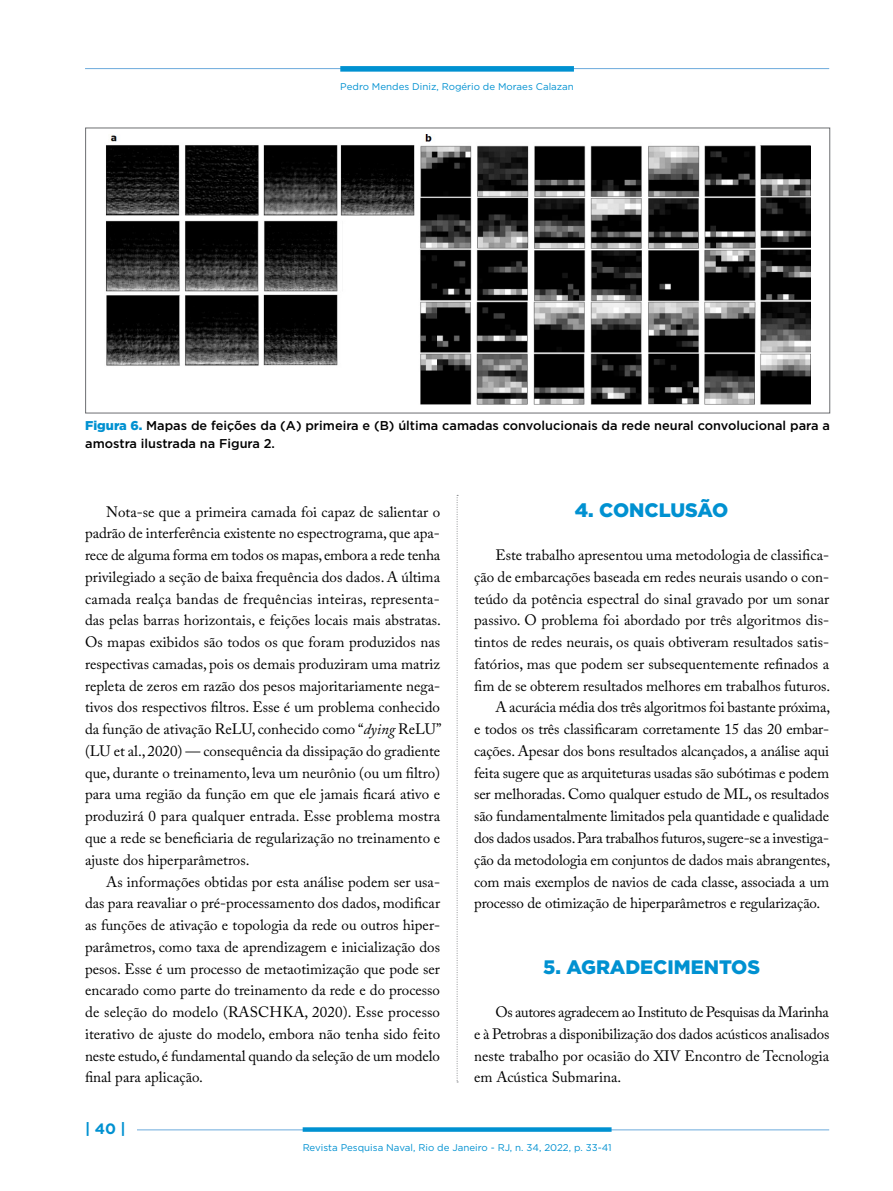
<style>
.page{position:relative;width:893px;height:1191px;background:#fff}
.page>*{position:absolute;margin:0;border:0;box-sizing:border-box;transform-origin:0 0}
.t1{font:900 19.5px "Gotham";color:#0091d1}
.t2{font:15px/21.8px "Adobe Caslon Pro";letter-spacing:-.01em;color:#000;text-align:justify}
.t3{font:700 15px "Gotham";color:#0091d1}
.t4{font:500 12.75px/18px "Gotham";color:#000}
.t5{font:9.75px "Gotham";color:#0091d1}
.s1{font-weight:900;color:#0091d1}
.s2{font-style:italic}
</style>
<div class="page">
<hr style="left:87px;top:1129px;width:742px;height:1px;background:#6baadc">
<hr style="left:85px;top:68px;width:744px;height:1px;background:#6baadc">
<div style="left:340px;top:66px;width:234px;height:6px;background:#0091d1"></div>
<svg style="left:303px;top:1127px;width:309px;height:4px"></svg>
<div style="left:85px;top:1122px;width:51px;height:12px;background:#fff"></div>
<svg style="left:457px;top:495px;width:1px;height:587px"></svg>
<img style="left:106px;top:134px;width:705px;height:271px">
<p class="t5" style="left:340px;top:80px;width:235px">Pedro Mendes Diniz, Rogério de Moraes Calazan</p>
<p class="t4" style="left:85px;top:416px;width:746px"><span class="s1">Figura 6.</span> Mapas de feições da (A) primeira e (B) última camadas convolucionais da rede neural convolucional para a amostra ilustrada na Figura 2.</p>
<p class="t2" style="left:85px;top:500px;width:358px;text-indent:21px">Nota-se que a primeira camada foi capaz de salientar o padrão de interferência existente no espectrograma, que apa&shy;rece de alguma forma em todos os mapas, embora a rede tenha privilegiado a seção de baixa frequência dos dados. A última camada realça bandas de frequências inteiras, representa&shy;das pelas barras horizontais, e feições locais mais abstratas.<br>Os mapas exibidos são todos os que foram produzidos nas respectivas camadas, pois os demais produziram uma matriz repleta de zeros em razão dos pesos majoritariamente nega&shy;tivos dos respectivos filtros. Esse é um problema conhecido da função de ativação ReLU, conhecido como “<span class="s2">dying</span> ReLU” (LU et al., 2020) — consequência da dissipação do gradiente que, durante o treinamento, leva um neurônio (ou um filtro) para uma região da função em que ele jamais ficará ativo e produzirá 0 para qualquer entrada. Esse problema mostra que a rede se beneficiaria de regularização no treinamento e ajuste dos hiperparâmetros.</p>
<p class="t2" style="left:85px;top:870px;width:357px;text-indent:21px">As informações obtidas por esta análise podem ser usa&shy;das para reavaliar o pré-processamento dos dados, modificar as funções de ativação e topologia da rede ou outros hiper&shy;parâmetros, como taxa de aprendizagem e inicialização dos pesos. Esse é um processo de metaotimização que pode ser encarado como parte do treinamento da rede e do processo de seleção do modelo (RASCHKA, 2020). Esse processo iterativo de ajuste do modelo, embora não tenha sido feito neste estudo, é fundamental quando da seleção de um modelo final para aplicação.</p>
<p class="t3" style="left:85px;top:1118px;width:42px">| 40 |</p>
<h1 class="t1" style="left:575px;top:496px;width:155px">4. CONCLUSÃO</h1>
<p class="t2" style="left:495px;top:544px;width:335px">Este trabalho apresentou uma metodologia de classifica-</p>
<p class="t2" style="left:474px;top:566px;width:357px">ção de embarcações baseada em redes neurais usando o con-</p>
<p class="t2" style="left:474px;top:587px;width:357px">teúdo da potência espectral do sinal gravado por um sonar</p>
<p class="t2" style="left:474px;top:609px;width:357px">passivo. O problema foi abordado por três algoritmos dis-</p>
<p class="t2" style="left:474px;top:631px;width:357px">tintos de redes neurais, os quais obtiveram resultados satis-</p>
<p class="t2" style="left:474px;top:653px;width:357px">fatórios, mas que podem ser subsequentemente refinados a</p>
<p class="t2" style="left:474px;top:674px;width:358px">fim de se obterem resultados melhores em trabalhos futuros.</p>
<p class="t2" style="left:495px;top:696px;width:336px">A acurácia média dos três algoritmos foi bastante próxima,</p>
<p class="t2" style="left:474px;top:718px;width:357px">e todos os três classificaram corretamente 15 das 20 embar-</p>
<p class="t2" style="left:474px;top:740px;width:357px">cações. Apesar dos bons resultados alcançados, a análise aqui</p>
<p class="t2" style="left:474px;top:761px;width:357px">feita sugere que as arquiteturas usadas são subótimas e podem</p>
<p class="t2" style="left:474px;top:783px;width:357px">ser melhoradas. Como qualquer estudo de ML, os resultados</p>
<p class="t2" style="left:474px;top:805px;width:357px">são fundamentalmente limitados pela quantidade e qualidade</p>
<p class="t2" style="left:474px;top:827px;width:356px">dos dados usados. Para trabalhos futuros, sugere-se a investiga-</p>
<p class="t2" style="left:474px;top:848px;width:358px">ção da metodologia em conjuntos de dados mais abrangentes,</p>
<p class="t2" style="left:474px;top:870px;width:357px">com mais exemplos de navios de cada classe, associada a um</p>
<p class="t2" style="left:474px;top:892px;width:348px">processo de otimização de hiperparâmetros e regularização.</p>
<h1 class="t1" style="left:543px;top:953px;width:218px">5. AGRADECIMENTOS</h1>
<p class="t2" style="left:474px;top:1001px;width:357px;text-indent:21px">Os autores agradecem ao Instituto de Pesquisas da Marinha e à Petrobras a disponibilização dos dados acústicos analisados neste trabalho por ocasião do XIV Encontro de Tecnologia em Acústica Submarina.</p>
<p class="t5" style="left:303px;top:1141px;width:310px">Revista Pesquisa Naval, Rio de Janeiro - RJ, n. 34, 2022, p. 33-41</p>
</div>
